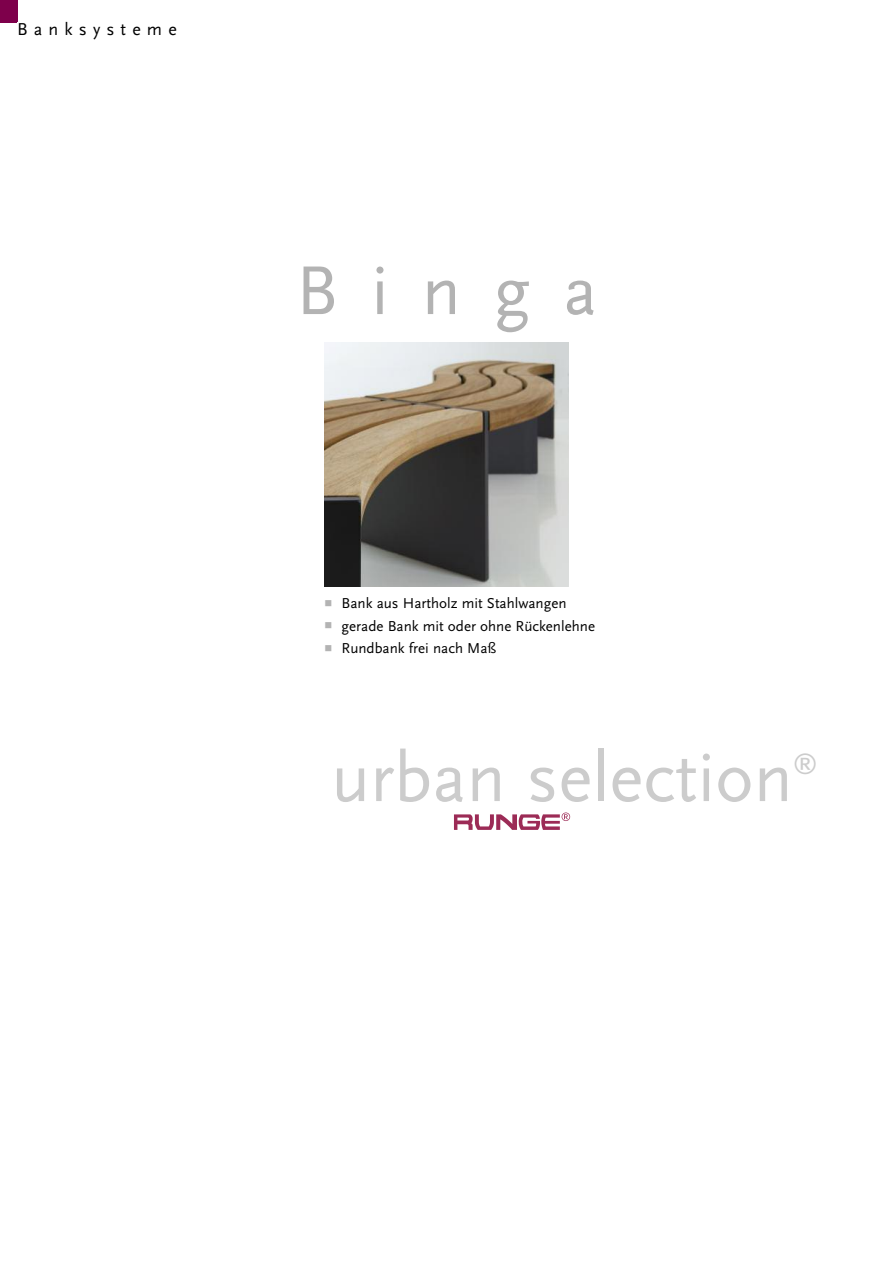
<style>
.page{position:relative;width:893px;height:1263px;background:#fff}
.page>*{position:absolute;margin:0;border:0;box-sizing:border-box;transform-origin:0 0}
.t1{font:72px "Scala Sans";color:#ccc}
.t2{font:72px "Scala Sans";letter-spacing:.455em;color:#b3b3b3}
.t3{font:25.5px "Scala Sans";color:#ccc}
.t4{font:18px "Scala Sans";letter-spacing:.34em;color:#000}
.t5{font:15px "Scala Sans";color:#000}
.s1{color:#b3b3b3}
</style>
<div class="page">
<img style="left:325px;top:342px;width:243px;height:244px">
<div style="left:0;top:0;width:17px;height:22px;background:#7e004b"></div>
<svg style="left:454px;top:812px;width:116px;height:18px"></svg>
<p class="t4" style="left:17px;top:23px;width:161px">Banksysteme</p>
<h1 class="t2" style="left:296px;top:266px;width:303px">Binga</h1>
<p class="t5" style="left:325px;top:598px;width:243px"><span class="s1">■</span> Bank aus Hartholz mit Stahlwangen</p>
<p class="t5" style="left:325px;top:621px;width:272px"><span class="s1">■</span> gerade Bank mit oder ohne Rückenlehne</p>
<p class="t5" style="left:325px;top:643px;width:173px"><span class="s1">■</span> Rundbank frei nach Maß</p>
<h1 class="t1" style="left:331px;top:753px;width:463px">urban selection</h1>
<h2 class="t3" style="left:793px;top:753px;width:26px">®</h2>
</div>
